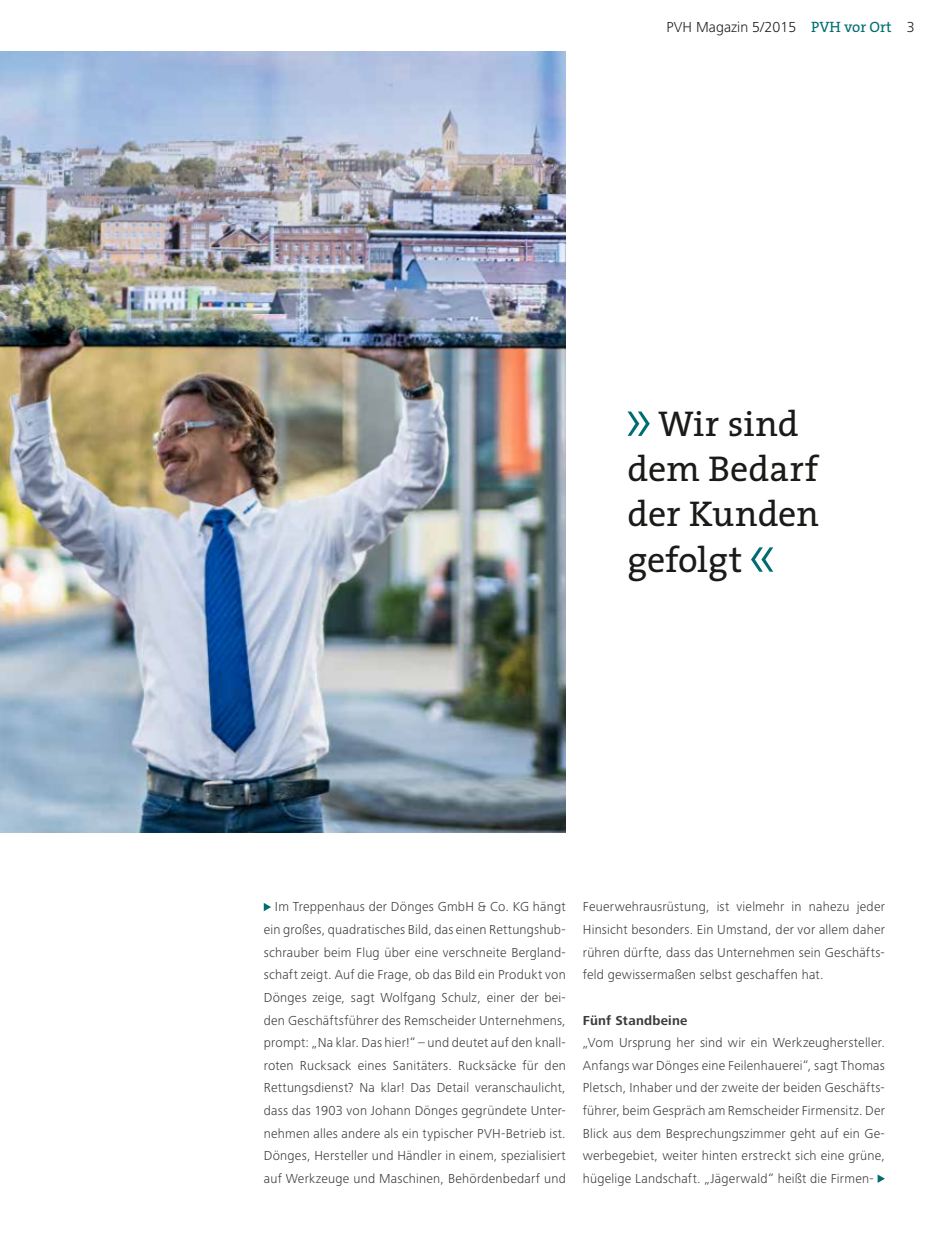
<style>
.page{position:relative;width:936px;height:1234px;background:#fff}
.page>*{position:absolute;margin:0;border:0;box-sizing:border-box;transform-origin:0 0}
.t1{font:36px/45.3px "The Serif";color:#1a1a18}
.t2{font:300 15px "Frutiger Next LTW1 G";color:#1a1a18}
.t3{font:300 13.5px/22.6px "Frutiger Next LTW1 G";letter-spacing:.02em;color:#3b3b3a;text-align:justify}
.t4{font:700 13.5px "Frutiger Next LTW1 G";letter-spacing:.02em;color:#3b3b3a}
.s1{font-family:"The Serif";font-weight:400;color:#006d72}
</style>
<div class="page">
<img style="left:0;top:51px;width:566px;height:780px">
<svg style="left:627px;top:411px;width:22px;height:25px"></svg>
<svg style="left:751px;top:547px;width:22px;height:24px"></svg>
<svg style="left:264px;top:903px;width:7px;height:8px"></svg>
<svg style="left:877px;top:1174px;width:7px;height:8px"></svg>
<p class="t2" style="left:666px;top:19px;width:249px">PVH Magazin 5/2015 <span class="s1">PVH vor Ort</span> 3</p>
<h1 class="t1" style="left:627px;top:400px;width:193px;text-indent:31px">Wir sind dem Bedarf der Kunden gefolgt</h1>
<p class="t3" style="left:264px;top:895px;width:303px;text-indent:11px">Im Treppenhaus der Dönges GmbH &amp; Co. KG hängt ein großes, quadratisches Bild, das einen Rettungshub&shy;schrauber beim Flug über eine verschneite Bergland&shy;schaft zeigt. Auf die Frage, ob das Bild ein Produkt von Dönges zeige, sagt Wolfgang Schulz, einer der bei&shy;den Geschäftsführer des Remscheider Unternehmens, prompt: „Na klar. Das hier!“ – und deutet auf den knall&shy;roten Rucksack eines Sanitäters. Rucksäcke für den Rettungsdienst? Na klar! Das Detail veranschaulicht, dass das 1903 von Johann Dönges gegründete Unter&shy;nehmen alles andere als ein typischer PVH-Betrieb ist.<br>Dönges, Hersteller und Händler in einem, spezialisiert auf Werkzeuge und Maschinen, Behördenbedarf und</p>
<p class="t3" style="left:583px;top:895px;width:303px">Feuerwehrausrüstung, ist vielmehr in nahezu jeder Hinsicht besonders. Ein Umstand, der vor allem daher rühren dürfte, dass das Unternehmen sein Geschäfts&shy;feld gewissermaßen selbst geschaffen hat.</p>
<p class="t4" style="left:583px;top:1012px;width:106px">Fünf Standbeine</p>
<p class="t3" style="left:583px;top:1031px;width:303px">„Vom Ursprung her sind wir ein Werkzeughersteller.<br>Anfangs war Dönges eine Feilenhauerei“, sagt Thomas Pletsch, Inhaber und der zweite der beiden Geschäfts&shy;führer, beim Gespräch am Remscheider Firmensitz. Der Blick aus dem Besprechungszimmer geht auf ein Ge&shy;werbegebiet, weiter hinten erstreckt sich eine grüne, hügelige Landschaft. „Jägerwald“ heißt die Firmen-</p>
</div>
